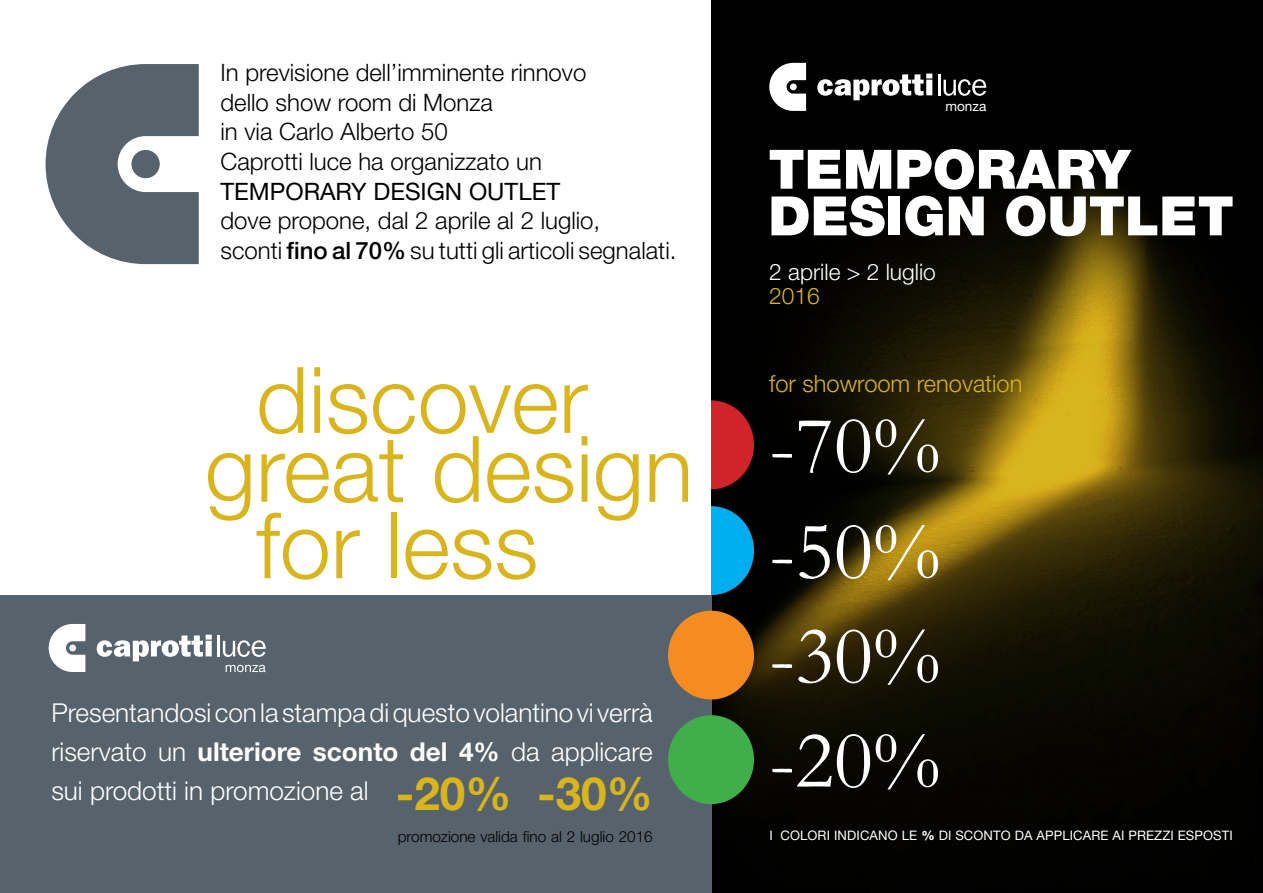
<style>
.page{position:relative;width:1263px;height:893px;background:#fff}
.page>*{position:absolute;margin:0;border:0;box-sizing:border-box;transform-origin:0 0}
.t1{font:300 91.95px/68.8px "Helvetica Neue LT Std";color:#d8b41d;text-align:center}
.t2{font:82.65px/105.1px "Garamond";color:#fff;text-align:justify}
.t3{font:900 54.3px/46.7px "Helvetica Neue LT Std";color:#fff}
.t4{font:700 45.9px "Helvetica Neue LT Std";color:#d8b41d}
.t5{font:300 26.1px/38.7px "Helvetica Neue LT Std";color:#fff;text-align:justify}
.t6{font:300 24px/29.5px "Helvetica Neue LT Std";color:#000001}
.t7{font:24px "Helvetica Neue LT Std";color:#000001}
.t8{font:300 23.7px "Helvetica Neue LT Std";color:#d8b41d}
.t9{font:300 22.8px "Helvetica Neue LT Std";color:#fff}
.t10{font:300 22.8px "Helvetica Neue LT Std";color:#d8b41d}
.t11{font:300 15.3px "Helvetica Neue LT Std";color:#000001}
.t12{font:13.65px "Helvetica Neue LT Std";color:#fff}
.t13{font:13.05px "Helvetica Neue LT Std";letter-spacing:.01em;color:#fff}
.s1{font-weight:500}
.s2{font-weight:700}
.s3{font-weight:800}
</style>
<div class="page">
<svg style="left:711px;top:0;width:552px;height:893px;background:#1b1603"></svg>
<div style="left:0;top:595px;width:711px;height:298px;background:#56626c"></div>
<svg style="left:817px;top:74px;width:115px;height:26px"></svg>
<hr style="left:938px;top:74px;width:2px;height:21px;background:#fff">
<svg style="left:943px;top:79px;width:43px;height:17px"></svg>
<svg style="left:769px;top:63px;width:37px;height:48px"></svg>
<div style="left:790px;top:83px;width:7px;height:7px;background:#fff;border-radius:50%"></div>
<svg style="left:46px;top:64px;width:153px;height:200px"></svg>
<div style="left:131px;top:150px;width:29px;height:28px;background:#56626c;border-radius:50%"></div>
<svg style="left:97px;top:635px;width:115px;height:26px"></svg>
<hr style="left:217px;top:635px;width:3px;height:21px;background:#fff">
<svg style="left:223px;top:640px;width:43px;height:17px"></svg>
<svg style="left:49px;top:624px;width:36px;height:48px"></svg>
<div style="left:69px;top:645px;width:7px;height:6px;background:#fff;border-radius:50%"></div>
<svg style="left:226px;top:665px;width:39px;height:7px"></svg>
<div style="left:668px;top:400px;width:86px;height:89px;background:#d1232a;border-radius:50%"></div>
<div style="left:668px;top:506px;width:86px;height:89px;background:#00aeef;border-radius:50%"></div>
<div style="left:668px;top:611px;width:86px;height:88px;background:#f68c1f;border-radius:50%"></div>
<div style="left:668px;top:715px;width:86px;height:89px;background:#40ae49;border-radius:50%"></div>
<div style="left:668px;top:369px;width:43px;height:226px;background:#fff"></div>
<p class="t6" style="left:220px;top:57px;width:367px">In previsione dell’imminente rinnovo dello show room di Monza<br>in via Carlo Alberto 50<br>Caprotti luce ha organizzato un</p>
<p class="t7" style="left:220px;top:177px;width:341px">TEMPORARY DESIGN OUTLET</p>
<p class="t6" style="left:220px;top:205px;width:457px">dove propone, dal 2 aprile al 2 luglio,<br>sconti <span class="s1">fino al 70%</span> su tutti gli articoli segnalati.</p>
<h1 class="t1" style="left:205px;top:364px;width:490px">discover great design</h1>
<h1 class="t1" style="left:256px;top:509px;width:284px">for less</h1>
<p class="t5" style="left:51px;top:693px;width:603px">Presentandosi con la stampa di questo volantino vi verrà riservato un <span class="s2">ulteriore sconto del 4%</span> da applicare sui prodotti in promozione al</p>
<h3 class="t4" style="left:396px;top:765px;width:259px">-20% -30%</h3>
<p class="t11" style="left:398px;top:827px;width:256px">promozione valida fino al 2 luglio 2016</p>
<p class="t12" style="left:945px;top:98px;width:42px">monza</p>
<h3 class="t3" style="left:768px;top:146px;width:467px">TEMPORARY<br>DESIGN OUTLET</h3>
<p class="t9" style="left:769px;top:258px;width:168px">2 aprile &gt; 2 luglio</p>
<p class="t10" style="left:769px;top:282px;width:52px">2016</p>
<p class="t8" style="left:769px;top:370px;width:255px">for showroom renovation</p>
<h2 class="t2" style="left:769px;top:392px;width:173px">-70% -50% -30%</h2>
<h2 class="t2" style="left:769px;top:707px;width:173px">-20%</h2>
<p class="t13" style="left:769px;top:827px;width:465px">I COLORI INDICANO LE <span class="s3">%</span> DI SCONTO DA APPLICARE AI PREZZI ESPOSTI</p>
</div>
